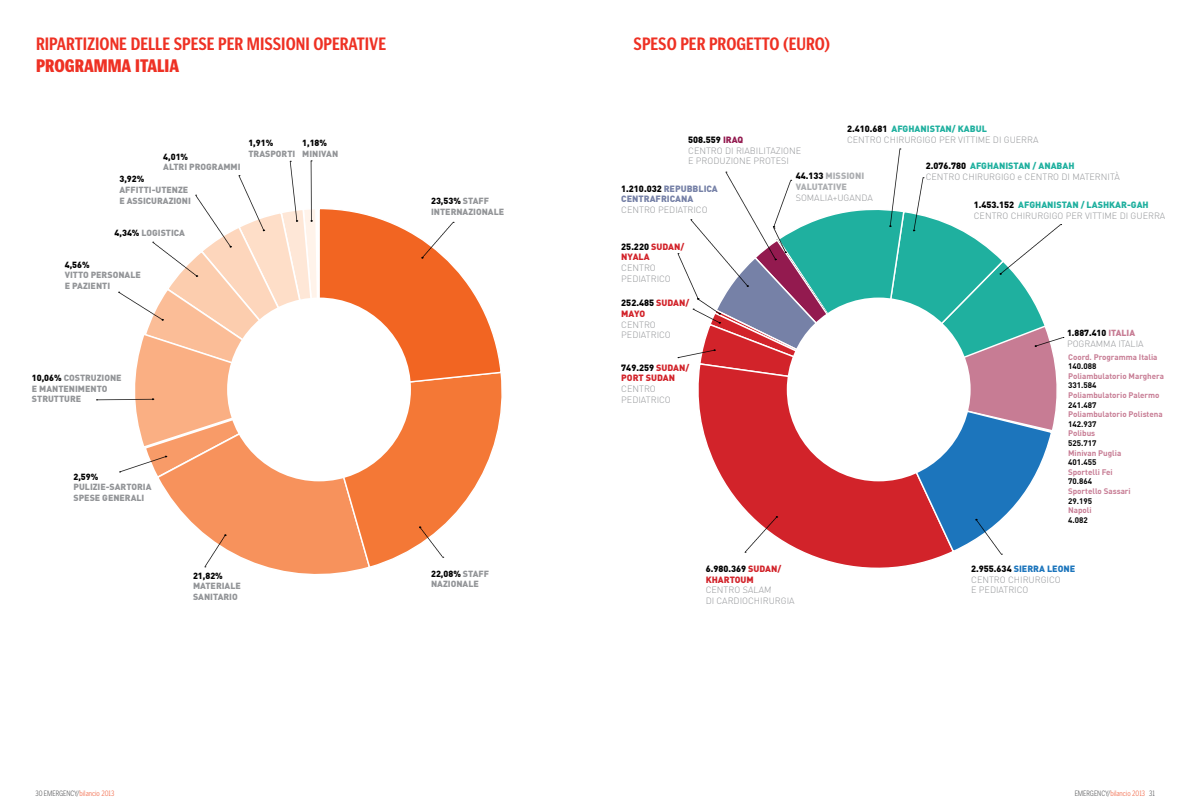
<style>
.page{position:relative;width:1191px;height:808px;background:#fff}
.page>*{position:absolute;margin:0;border:0;box-sizing:border-box;transform-origin:0 0}
.t1{font:700 18px "Poynter Condensed Money";color:#ee3124}
.t2{font:900 18px "Poynter Condensed Money";color:#ee3124}
.t3{font:300 9px/10.8px "DIN";color:#939598}
.t4{font:900 9px/10.8px "DIN";color:#d2232a}
.t5{font:900 9px/10.8px "DIN";color:#7681a7}
.t6{font:900 9px/10.8px "DIN";color:#acaeb1}
.t7{font:900 8.9px/10.6px "DIN";color:#939598}
.t8{font:900 8.9px "DIN";color:#000}
.t9{font:900 8.8px "DIN";color:#000}
.t10{font:700 8px "DIN";color:#c77c94}
.t11{font:700 8px "DIN";color:#000}
.t12{font:300 8px "Poynter Condensed Money";color:#58595b}
.s1{color:#000}
.s2{font-weight:900;color:#000}
.s3{font-weight:900;color:#1fb09f}
.s4{font-weight:900;color:#931a4f}
.s5{color:#c77c94}
.s6{font-weight:900;color:#1c75bc}
.s7{color:#f26341}
</style>
<div class="page">
<svg style="left:812px;top:555px;width:131px;height:13px"></svg>
<svg style="left:678px;top:149px;width:385px;height:406px"></svg>
<div style="left:788px;top:299px;width:181px;height:181px;background:#fff;border-radius:50%"></div>
<svg style="left:276px;top:569px;width:83px;height:5px"></svg>
<svg style="left:96px;top:161px;width:406px;height:408px"></svg>
<h1 class="t1" style="left:36px;top:34px;width:352px">RIPARTIZIONE DELLE SPESE PER MISSIONI OPERATIVE</h1>
<h1 class="t2" style="left:36px;top:56px;width:145px">PROGRAMMA ITALIA</h1>
<p class="t8" style="left:248px;top:137px;width:26px">1,91%</p>
<p class="t7" style="left:248px;top:148px;width:48px">TRASPORTI</p>
<p class="t8" style="left:302px;top:137px;width:26px">1,18%</p>
<p class="t8" style="left:163px;top:151px;width:26px">4,01%</p>
<p class="t7" style="left:302px;top:148px;width:37px">MINIVAN</p>
<p class="t7" style="left:163px;top:161px;width:79px">ALTRI PROGRAMMI</p>
<p class="t8" style="left:119px;top:173px;width:26px">3,92%</p>
<p class="t7" style="left:119px;top:184px;width:73px">AFFITTI-UTENZE<br>E ASSICURAZIONI</p>
<p class="t7" style="left:115px;top:227px;width:72px"><span class="s1">4,34%</span> LOGISTICA</p>
<p class="t8" style="left:65px;top:258px;width:26px">4,56%</p>
<p class="t7" style="left:65px;top:269px;width:78px">VITTO PERSONALE<br>E PAZIENTI</p>
<p class="t7" style="left:32px;top:372px;width:91px"><span class="s1">10,06%</span> COSTRUZIONE<br>E MANTENIMENTO<br>STRUTTURE</p>
<p class="t8" style="left:73px;top:471px;width:26px">2,59%</p>
<p class="t7" style="left:73px;top:481px;width:79px">PULIZIE-SARTORIA<br>SPESE GENERALI</p>
<p class="t8" style="left:193px;top:569px;width:31px">21,82%</p>
<p class="t7" style="left:193px;top:580px;width:49px">MATERIALE<br>SANITARIO</p>
<p class="t7" style="left:431px;top:195px;width:75px"><span class="s1">23,53%</span> STAFF<br>INTERNAZIONALE</p>
<p class="t7" style="left:431px;top:567px;width:60px"><span class="s1">22,08%</span> STAFF<br>NAZIONALE</p>
<h1 class="t1" style="left:633px;top:34px;width:198px">SPESO PER PROGETTO (EURO)</h1>
<p class="t3" style="left:847px;top:123px;width:193px"><span class="s2">2.410.681</span> <span class="s3">AFGHANISTAN/ KABUL<br></span>CENTRO CHIRURGIGO PER VITTIME DI GUERRA</p>
<p class="t3" style="left:925px;top:160px;width:196px"><span class="s2">2.076.780</span> <span class="s3">AFGHANISTAN / ANABAH<br></span>CENTRO CHIRURGIGO e CENTRO DI MATERNITÀ</p>
<p class="t3" style="left:973px;top:199px;width:193px"><span class="s2">1.453.152</span> <span class="s3">AFGHANISTAN / LASHKAR-GAH<br></span>CENTRO CHIRURGIGO PER VITTIME DI GUERRA</p>
<p class="t3" style="left:688px;top:134px;width:114px"><span class="s2">508.559</span> <span class="s4">IRAQ<br></span>CENTRO DI RIABILITAZIONE<br>E PRODUZIONE PROTESI</p>
<p class="t6" style="left:795px;top:170px;width:70px"><span class="s1">44.133</span> MISSIONI<br>VALUTATIVE</p>
<p class="t3" style="left:795px;top:192px;width:79px">SOMALIA+UGANDA</p>
<p class="t5" style="left:621px;top:182px;width:98px"><span class="s1">1.210.032</span> REPUBBLICA<br>CENTRAFRICANA</p>
<p class="t3" style="left:621px;top:204px;width:88px">CENTRO PEDIATRICO</p>
<p class="t4" style="left:621px;top:240px;width:64px"><span class="s1">25.220</span> SUDAN/<br>NYALA</p>
<p class="t3" style="left:621px;top:262px;width:51px">CENTRO<br>PEDIATRICO</p>
<p class="t4" style="left:621px;top:297px;width:69px"><span class="s1">252.485</span> SUDAN/<br>MAYO</p>
<p class="t3" style="left:621px;top:319px;width:51px">CENTRO<br>PEDIATRICO</p>
<p class="t4" style="left:621px;top:361px;width:69px"><span class="s1">749.259</span> SUDAN/<br>PORT SUDAN</p>
<p class="t3" style="left:621px;top:384px;width:51px">CENTRO<br>PEDIATRICO</p>
<p class="t4" style="left:705px;top:563px;width:77px"><span class="s1">6.980.369</span> SUDAN/<br>KHARTOUM</p>
<p class="t3" style="left:705px;top:585px;width:90px">CENTRO SALAM<br>DI CARDIOCHIRURGIA</p>
<p class="t9" style="left:1067px;top:327px;width:69px">1.887.410 <span class="s5">ITALIA</span></p>
<p class="t3" style="left:1067px;top:338px;width:78px">POGRAMMA ITALIA</p>
<p class="t10" style="left:1068px;top:351px;width:91px">Coord. Programma Italia</p>
<p class="t11" style="left:1068px;top:361px;width:30px">140.088</p>
<p class="t10" style="left:1068px;top:371px;width:97px">Poliambulatorio Marghera</p>
<p class="t11" style="left:1068px;top:380px;width:30px">331.584</p>
<p class="t10" style="left:1068px;top:390px;width:93px">Poliambulatorio Palermo</p>
<p class="t11" style="left:1068px;top:399px;width:30px">241.487</p>
<p class="t10" style="left:1068px;top:409px;width:96px">Poliambulatorio Polistena</p>
<p class="t11" style="left:1068px;top:419px;width:30px">142.937</p>
<p class="t10" style="left:1068px;top:428px;width:29px">Polibus</p>
<p class="t11" style="left:1068px;top:438px;width:30px">525.717</p>
<p class="t10" style="left:1068px;top:447px;width:55px">Minivan Puglia</p>
<p class="t11" style="left:1068px;top:457px;width:30px">401.455</p>
<p class="t10" style="left:1068px;top:467px;width:46px">Sportelli Fei</p>
<p class="t11" style="left:1068px;top:476px;width:25px">70.864</p>
<p class="t10" style="left:1068px;top:486px;width:64px">Sportello Sassari</p>
<p class="t11" style="left:1068px;top:495px;width:25px">29.195</p>
<p class="t10" style="left:1068px;top:505px;width:25px">Napoli</p>
<p class="t11" style="left:1068px;top:515px;width:21px">4.082</p>
<p class="t3" style="left:971px;top:563px;width:106px"><span class="s2">2.955.634</span> <span class="s6">SIERRA LEONE<br></span>CENTRO CHIRURGICO<br>E PEDIATRICO</p>
<p class="t12" style="left:35px;top:789px;width:80px">30 EMERGENCY/<span class="s7">bilancio 2013</span></p>
<p class="t12" style="left:1074px;top:789px;width:82px">EMERGENCY/<span class="s7">bilancio 2013</span> 31</p>
</div>
